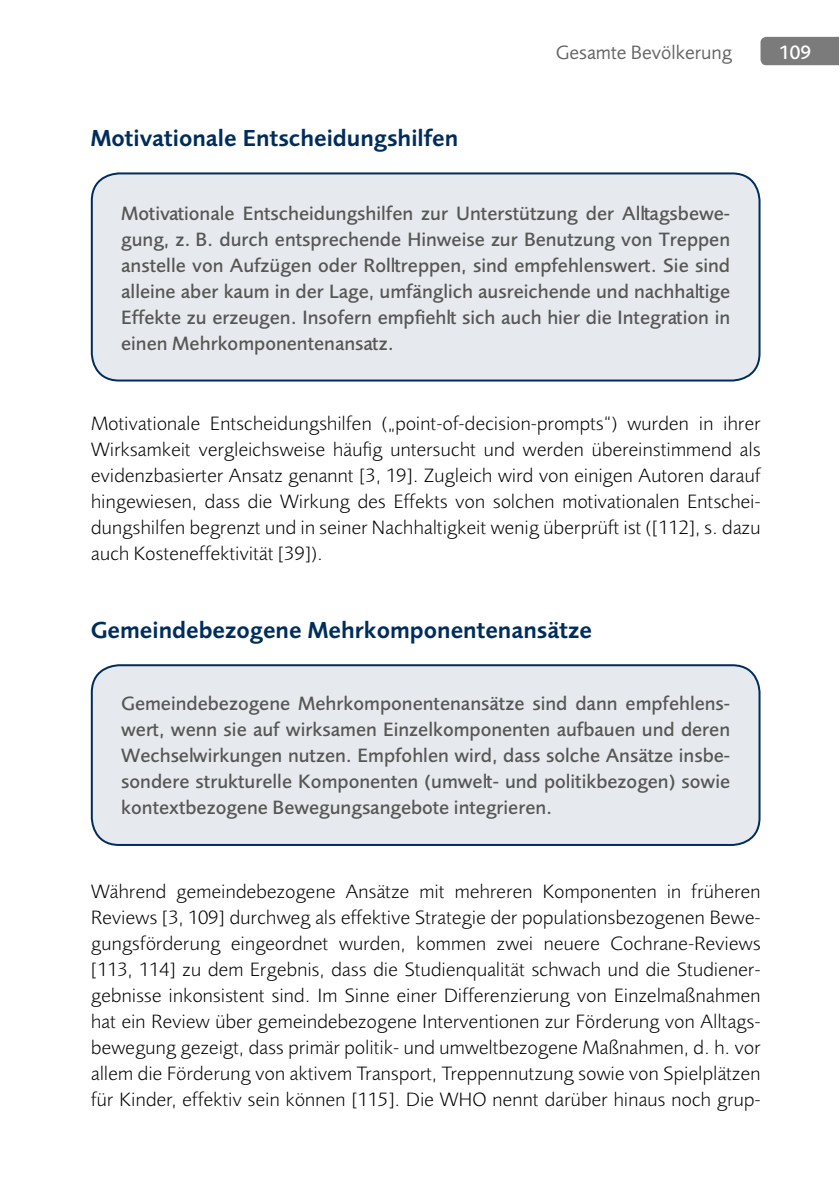
<style>
.page{position:relative;width:840px;height:1191px;background:#fff}
.page>*{position:absolute;margin:0;border:0;box-sizing:border-box;transform-origin:0 0}
.t1{font:600 24px "Foundry Sans";color:#002d5c}
.t2{font:300 20px/26px "Foundry Sans";color:#000;text-align:justify}
.t3{font:500 20px/26px "Foundry Sans";color:#565655;text-align:justify}
.t4{font:20px "Foundry Sans";color:#626261}
.t5{font:500 20px "Foundry Sans";color:#fff}
</style>
<div class="page">
<div style="left:760px;top:37px;width:78px;height:28px;background:#7a7b7a"></div>
<div style="left:92px;top:173px;width:667px;height:207px;background:#e6eaef;border-radius:27px"></div>
<div style="left:91px;top:172px;width:669px;height:209px;border:2px solid #002d5c;border-radius:27px"></div>
<div style="left:92px;top:665px;width:667px;height:180px;background:#e6eaef;border-radius:27px"></div>
<div style="left:91px;top:664px;width:669px;height:182px;border:2px solid #002d5c;border-radius:27px"></div>
<p class="t1" style="left:91px;top:124px;width:369px">Motivationale Entscheidungshilfen</p>
<p class="t4" style="left:555px;top:40px;width:178px">Gesamte Bevölkerung</p>
<p class="t5" style="left:778px;top:40px;width:34px">109</p>
<p class="t3" style="left:121px;top:200px;width:610px">Motivationale Entscheidungshilfen zur Unterstützung der Alltagsbewe&shy;gung, z. B. durch entsprechende Hinweise zur Benutzung von Treppen anstelle von Aufzügen oder Rolltreppen, sind empfehlenswert. Sie sind alleine aber kaum in der Lage, umfänglich ausreichende und nachhaltige Effekte zu erzeugen. Insofern empfiehlt sich auch hier die Integration in einen Mehrkomponentenansatz.</p>
<p class="t2" style="left:91px;top:411px;width:671px">Motivationale Entscheidungshilfen („point-of-decision-prompts“) wurden in ihrer Wirksamkeit vergleichsweise häufig untersucht und werden übereinstimmend als evidenzbasierter Ansatz genannt [3, 19]. Zugleich wird von einigen Autoren darauf hingewiesen, dass die Wirkung des Effekts von solchen motivationalen Entschei&shy;dungshilfen begrenzt und in seiner Nachhaltigkeit wenig überprüft ist ([112], s. dazu auch Kosteneffektivität [39]).</p>
<p class="t1" style="left:91px;top:616px;width:502px">Gemeindebezogene Mehrkomponentenansätze</p>
<p class="t3" style="left:121px;top:690px;width:610px">Gemeindebezogene Mehrkomponentenansätze sind dann empfehlens&shy;wert, wenn sie auf wirksamen Einzelkomponenten aufbauen und deren Wechselwirkungen nutzen. Empfohlen wird, dass solche Ansätze insbe&shy;sondere strukturelle Komponenten (umwelt- und politikbezogen) sowie kontextbezogene Bewegungsangebote integrieren.</p>
<p class="t2" style="left:91px;top:878px;width:671px">Während gemeindebezogene Ansätze mit mehreren Komponenten in früheren Reviews [3, 109] durchweg als effektive Strategie der populationsbezogenen Bewe&shy;gungsförderung eingeordnet wurden, kommen zwei neuere Cochrane-Reviews [113, 114] zu dem Ergebnis, dass die Studienqualität schwach und die Studiener&shy;gebnisse inkonsistent sind. Im Sinne einer Differenzierung von Einzelmaßnahmen hat ein Review über gemeindebezogene Interventionen zur Förderung von Alltags&shy;bewegung gezeigt, dass primär politik- und umweltbezogene Maßnahmen, d. h. vor allem die Förderung von aktivem Transport, Treppennutzung sowie von Spielplätzen für Kinder, effektiv sein können [115]. Die WHO nennt darüber hinaus noch grup-</p>
</div>
